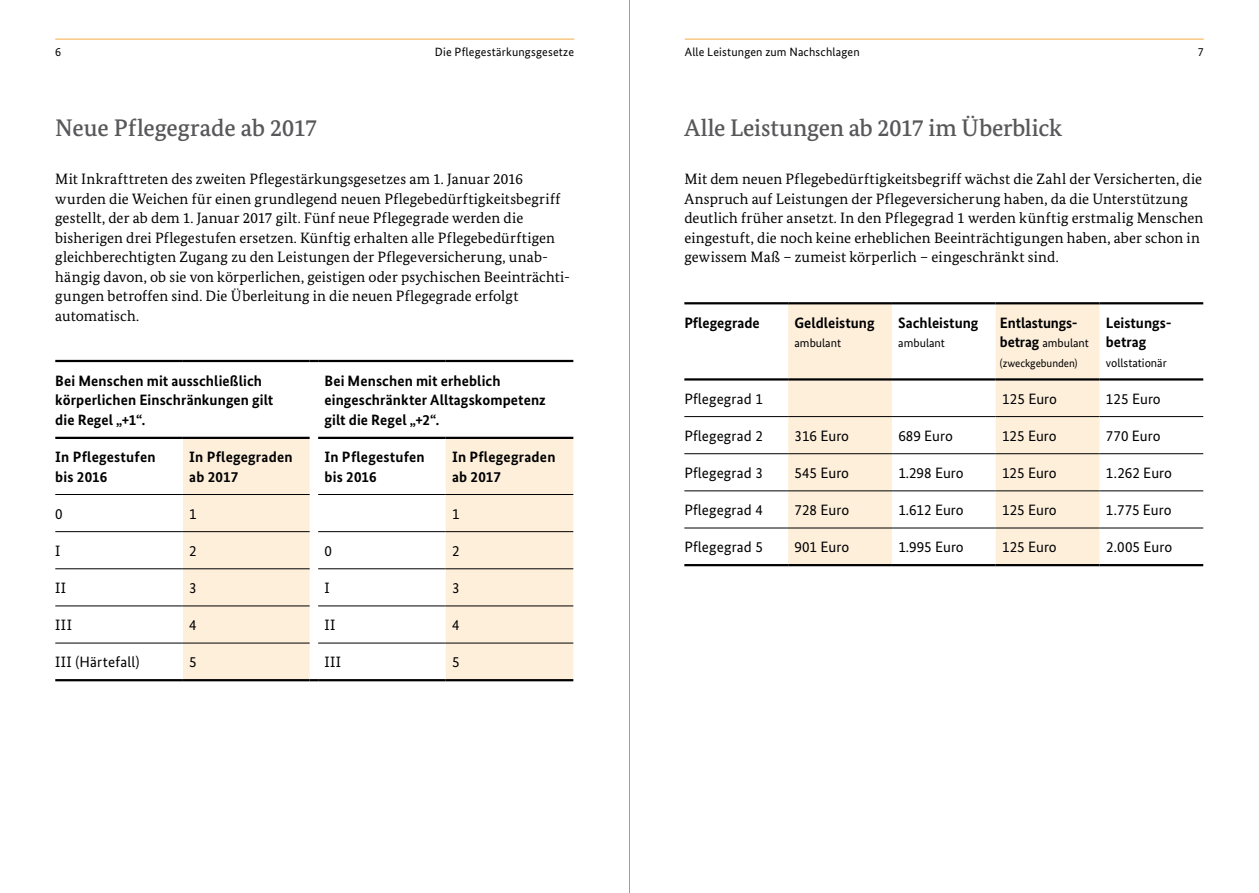
<style>
.page{position:relative;width:1259px;height:893px;background:#fff}
.page>*{position:absolute;margin:0;border:0;box-sizing:border-box;transform-origin:0 0}
.t1{font:500 24px "Bundes Serif";letter-spacing:-.005em;color:#58585a}
.t2{font:15px/19.5px "Bundes Serif";letter-spacing:.005em;color:#000}
.t3{font:700 15px/19.5px "Bundes Sans";letter-spacing:.005em;color:#000}
.t4{font:15px "Bundes Sans";color:#000}
.t5{font:12px "Bundes Sans";letter-spacing:.005em;color:#000}
.t6{font:11.25px "Bundes Sans";letter-spacing:-.005em;color:#000}
.s1{font-weight:700;font-size:15px}
</style>
<div class="page">
<hr style="left:55px;top:39px;width:519px;height:1px;background:#f6aa42">
<hr style="left:685px;top:39px;width:518px;height:1px;background:#f6aa42">
<svg style="left:183px;top:439px;width:390px;height:240px;fill:#feefdb"></svg>
<hr style="left:55px;top:494px;width:128px;height:1px;background:#000">
<hr style="left:183px;top:494px;width:127px;height:1px;background:#000">
<hr style="left:318px;top:494px;width:128px;height:1px;background:#000">
<hr style="left:446px;top:494px;width:127px;height:1px;background:#000">
<hr style="left:55px;top:437px;width:128px;height:2px;background:#000">
<hr style="left:183px;top:437px;width:127px;height:2px;background:#000">
<hr style="left:318px;top:437px;width:128px;height:2px;background:#000">
<hr style="left:446px;top:437px;width:127px;height:2px;background:#000">
<hr style="left:55px;top:531px;width:128px;height:1px;background:#000">
<hr style="left:183px;top:531px;width:127px;height:1px;background:#000">
<hr style="left:318px;top:531px;width:128px;height:1px;background:#000">
<hr style="left:446px;top:531px;width:127px;height:1px;background:#000">
<hr style="left:55px;top:568px;width:128px;height:1px;background:#000">
<hr style="left:183px;top:568px;width:127px;height:1px;background:#000">
<hr style="left:318px;top:568px;width:128px;height:1px;background:#000">
<hr style="left:446px;top:568px;width:127px;height:1px;background:#000">
<hr style="left:55px;top:606px;width:128px;height:1px;background:#000">
<hr style="left:183px;top:606px;width:127px;height:1px;background:#000">
<hr style="left:318px;top:606px;width:128px;height:1px;background:#000">
<hr style="left:446px;top:606px;width:127px;height:1px;background:#000">
<hr style="left:55px;top:643px;width:128px;height:1px;background:#000">
<hr style="left:183px;top:643px;width:127px;height:1px;background:#000">
<hr style="left:318px;top:643px;width:128px;height:1px;background:#000">
<hr style="left:446px;top:643px;width:127px;height:1px;background:#000">
<hr style="left:55px;top:360px;width:128px;height:2px;background:#000">
<hr style="left:183px;top:360px;width:127px;height:2px;background:#000">
<svg style="left:310px;top:360px;width:8px;height:2px"></svg>
<hr style="left:318px;top:360px;width:128px;height:2px;background:#000">
<hr style="left:446px;top:360px;width:127px;height:2px;background:#000">
<hr style="left:55px;top:679px;width:128px;height:2px;background:#000">
<hr style="left:183px;top:679px;width:127px;height:2px;background:#000">
<svg style="left:310px;top:679px;width:8px;height:2px"></svg>
<hr style="left:318px;top:679px;width:128px;height:2px;background:#000">
<hr style="left:446px;top:679px;width:127px;height:2px;background:#000">
<svg style="left:788px;top:304px;width:311px;height:260px;fill:#feefdb"></svg>
<hr style="left:684px;top:302px;width:104px;height:2px;background:#000">
<hr style="left:788px;top:302px;width:104px;height:2px;background:#000">
<hr style="left:892px;top:302px;width:103px;height:2px;background:#000">
<hr style="left:995px;top:302px;width:104px;height:2px;background:#000">
<hr style="left:1099px;top:302px;width:104px;height:2px;background:#000">
<hr style="left:684px;top:378px;width:104px;height:3px;background:#000">
<hr style="left:788px;top:378px;width:104px;height:3px;background:#000">
<hr style="left:892px;top:378px;width:103px;height:3px;background:#000">
<hr style="left:995px;top:378px;width:104px;height:3px;background:#000">
<hr style="left:1099px;top:378px;width:104px;height:3px;background:#000">
<hr style="left:684px;top:416px;width:104px;height:1px;background:#000">
<hr style="left:684px;top:453px;width:104px;height:1px;background:#000">
<hr style="left:684px;top:490px;width:104px;height:1px;background:#000">
<hr style="left:684px;top:528px;width:104px;height:1px;background:#000">
<hr style="left:788px;top:416px;width:104px;height:1px;background:#000">
<hr style="left:892px;top:416px;width:103px;height:1px;background:#000">
<hr style="left:995px;top:416px;width:104px;height:1px;background:#000">
<hr style="left:1099px;top:416px;width:104px;height:1px;background:#000">
<hr style="left:788px;top:453px;width:104px;height:1px;background:#000">
<hr style="left:892px;top:453px;width:103px;height:1px;background:#000">
<hr style="left:995px;top:453px;width:104px;height:1px;background:#000">
<hr style="left:1099px;top:453px;width:104px;height:1px;background:#000">
<hr style="left:788px;top:490px;width:104px;height:1px;background:#000">
<hr style="left:892px;top:490px;width:103px;height:1px;background:#000">
<hr style="left:995px;top:490px;width:104px;height:1px;background:#000">
<hr style="left:1099px;top:490px;width:104px;height:1px;background:#000">
<hr style="left:788px;top:528px;width:104px;height:1px;background:#000">
<hr style="left:892px;top:528px;width:103px;height:1px;background:#000">
<hr style="left:995px;top:528px;width:104px;height:1px;background:#000">
<hr style="left:1099px;top:528px;width:104px;height:1px;background:#000">
<hr style="left:684px;top:564px;width:104px;height:2px;background:#000">
<hr style="left:788px;top:564px;width:104px;height:2px;background:#000">
<hr style="left:892px;top:564px;width:103px;height:2px;background:#000">
<hr style="left:995px;top:564px;width:104px;height:2px;background:#000">
<hr style="left:1099px;top:564px;width:104px;height:2px;background:#000">
<hr style="left:629px;top:0;width:1px;height:893px;background:#9c9e9f">
<p class="t5" style="left:55px;top:45px;width:7px">6</p>
<p class="t5" style="left:435px;top:45px;width:141px">Die Pflegestärkungsgesetze</p>
<p class="t5" style="left:685px;top:45px;width:177px">Alle Leistungen zum Nachschlagen</p>
<p class="t5" style="left:1197px;top:45px;width:7px">7</p>
<h1 class="t1" style="left:55px;top:113px;width:263px">Neue Pflegegrade ab 2017</h1>
<p class="t2" style="left:55px;top:169px;width:516px">Mit Inkrafttreten des zweiten Pflegestärkungsgesetzes am 1. Januar 2016 wurden die Weichen für einen grundlegend neuen Pflegebedürftigkeitsbegriff gestellt, der ab dem 1. Januar 2017 gilt. Fünf neue Pflegegrade werden die bisherigen drei Pflegestufen ersetzen. Künftig erhalten alle Pflegebedürftigen gleichberechtigten Zugang zu den Leistungen der Pflegeversicherung, unab&shy;hängig davon, ob sie von körperlichen, geistigen oder psychischen Beeinträchti&shy;gungen betroffen sind. Die Überleitung in die neuen Pflegegrade erfolgt automatisch.</p>
<p class="t3" style="left:55px;top:371px;width:220px">Bei Menschen mit ausschließlich körperlichen Einschränkungen gilt die Regel „+1“.</p>
<p class="t3" style="left:324px;top:371px;width:223px">Bei Menschen mit erheblich eingeschränkter Alltagskompetenz gilt die Regel „+2“.</p>
<p class="t3" style="left:55px;top:447px;width:102px">In Pflegestufen bis 2016</p>
<p class="t3" style="left:189px;top:447px;width:105px">In Pflegegraden ab 2017</p>
<p class="t3" style="left:324px;top:447px;width:102px">In Pflegestufen bis 2016</p>
<p class="t3" style="left:452px;top:447px;width:105px">In Pflegegraden ab 2017</p>
<p class="t4" style="left:55px;top:505px;width:9px">0</p>
<p class="t4" style="left:189px;top:505px;width:9px">1</p>
<p class="t4" style="left:452px;top:505px;width:9px">1</p>
<p class="t4" style="left:55px;top:542px;width:7px">I</p>
<p class="t4" style="left:189px;top:542px;width:9px">2</p>
<p class="t4" style="left:324px;top:542px;width:9px">0</p>
<p class="t4" style="left:452px;top:542px;width:9px">2</p>
<p class="t4" style="left:55px;top:579px;width:12px">II</p>
<p class="t4" style="left:189px;top:579px;width:9px">3</p>
<p class="t4" style="left:324px;top:579px;width:7px">I</p>
<p class="t4" style="left:452px;top:579px;width:9px">3</p>
<p class="t4" style="left:55px;top:616px;width:18px">III</p>
<p class="t4" style="left:189px;top:616px;width:9px">4</p>
<p class="t4" style="left:324px;top:616px;width:12px">II</p>
<p class="t4" style="left:452px;top:616px;width:9px">4</p>
<p class="t4" style="left:55px;top:653px;width:86px">III (Härtefall)</p>
<p class="t4" style="left:189px;top:653px;width:9px">5</p>
<p class="t4" style="left:324px;top:653px;width:18px">III</p>
<p class="t4" style="left:452px;top:653px;width:9px">5</p>
<h1 class="t1" style="left:684px;top:113px;width:379px">Alle Leistungen ab 2017 im Überblick</h1>
<p class="t2" style="left:684px;top:169px;width:520px">Mit dem neuen Pflegebedürftigkeitsbegriff wächst die Zahl der Versicherten, die Anspruch auf Leistungen der Pflegeversicherung haben, da die Unterstützung deutlich früher ansetzt. In den Pflegegrad 1 werden künftig erstmalig Menschen eingestuft, die noch keine erheblichen Beeinträchtigungen haben, aber schon in gewissem Maß – zumeist körperlich – eingeschränkt sind.</p>
<p class="t3" style="left:684px;top:313px;width:77px">Pflegegrade</p>
<p class="t3" style="left:794px;top:313px;width:82px">Geldleistung</p>
<p class="t5" style="left:794px;top:336px;width:48px">ambulant</p>
<p class="t3" style="left:898px;top:313px;width:82px">Sachleistung</p>
<p class="t5" style="left:898px;top:336px;width:48px">ambulant</p>
<p class="t3" style="left:1000px;top:313px;width:79px">Entlastungs-</p>
<p class="t5" style="left:1000px;top:336px;width:91px"><span class="s1">betrag</span> ambulant</p>
<p class="t6" style="left:1000px;top:356px;width:79px">(zweckgebunden)</p>
<p class="t3" style="left:1106px;top:313px;width:67px">Leistungs&shy;betrag</p>
<p class="t5" style="left:1106px;top:355px;width:62px">vollstationär</p>
<p class="t4" style="left:684px;top:389px;width:80px">Pflegegrad 1</p>
<p class="t4" style="left:1002px;top:389px;width:56px">125 Euro</p>
<p class="t4" style="left:1106px;top:389px;width:56px">125 Euro</p>
<p class="t4" style="left:684px;top:427px;width:80px">Pflegegrad 2</p>
<p class="t4" style="left:794px;top:427px;width:56px">316 Euro</p>
<p class="t4" style="left:898px;top:427px;width:56px">689 Euro</p>
<p class="t4" style="left:1002px;top:427px;width:56px">125 Euro</p>
<p class="t4" style="left:1106px;top:427px;width:56px">770 Euro</p>
<p class="t4" style="left:684px;top:464px;width:80px">Pflegegrad 3</p>
<p class="t4" style="left:794px;top:464px;width:56px">545 Euro</p>
<p class="t4" style="left:898px;top:464px;width:67px">1.298 Euro</p>
<p class="t4" style="left:1002px;top:464px;width:56px">125 Euro</p>
<p class="t4" style="left:1106px;top:464px;width:68px">1.262 Euro</p>
<p class="t4" style="left:684px;top:501px;width:80px">Pflegegrad 4</p>
<p class="t4" style="left:794px;top:501px;width:56px">728 Euro</p>
<p class="t4" style="left:898px;top:501px;width:67px">1.612 Euro</p>
<p class="t4" style="left:1002px;top:501px;width:56px">125 Euro</p>
<p class="t4" style="left:1106px;top:501px;width:67px">1.775 Euro</p>
<p class="t4" style="left:684px;top:538px;width:80px">Pflegegrad 5</p>
<p class="t4" style="left:794px;top:538px;width:56px">901 Euro</p>
<p class="t4" style="left:898px;top:538px;width:67px">1.995 Euro</p>
<p class="t4" style="left:1002px;top:538px;width:56px">125 Euro</p>
<p class="t4" style="left:1106px;top:538px;width:68px">2.005 Euro</p>
</div>
